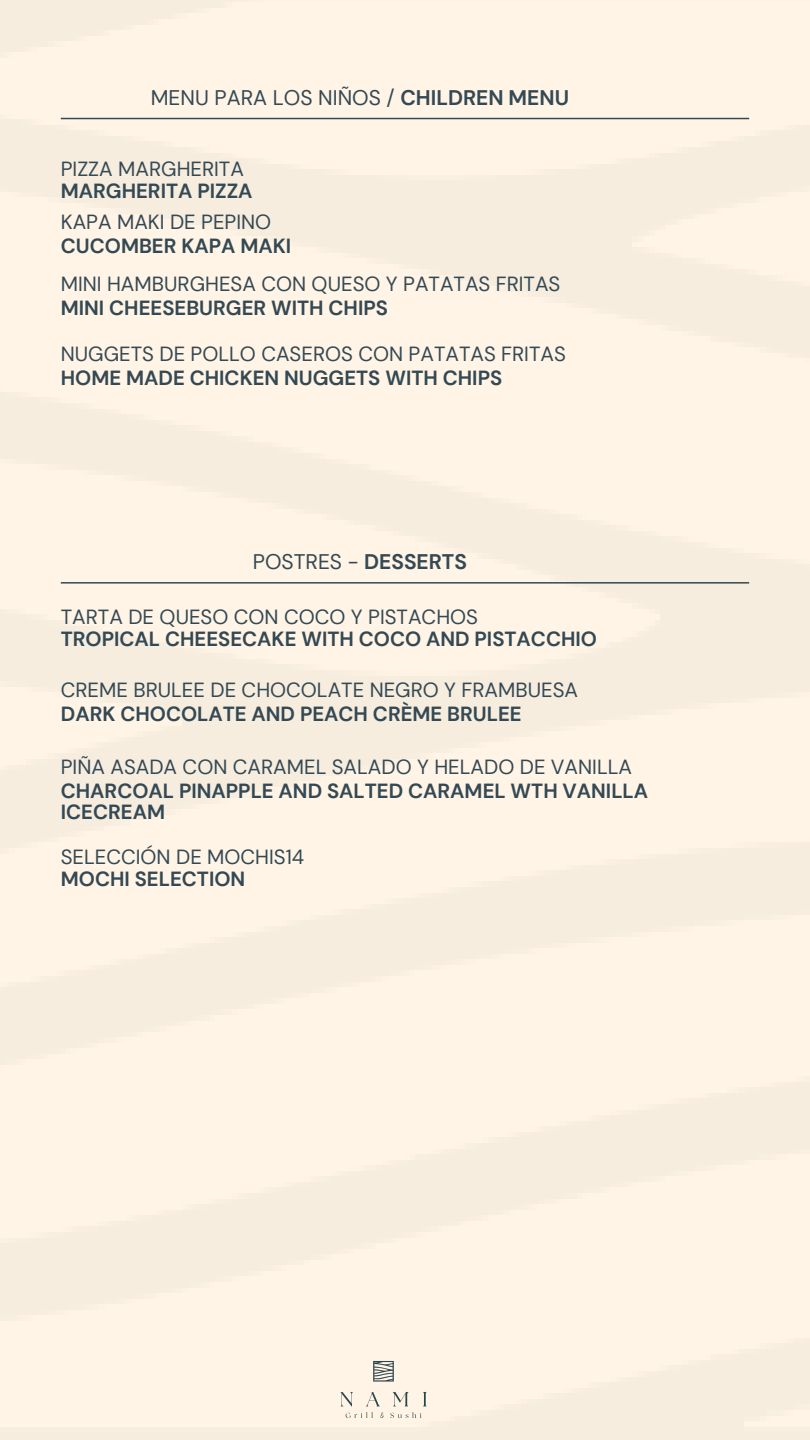
<style>
.page{position:relative;width:810px;height:1440px;background:#fff}
.page>*{position:absolute;margin:0;border:0;box-sizing:border-box;transform-origin:0 0}
.t1{font:21.1px "DM Sans";color:#344954}
.t2{font:20.4px "DM Sans";color:#344954}
.t3{font:700 20.4px/20.9px "DM Sans";color:#344954}
.s1{font-weight:700}
</style>
<div class="page">
<hr style="left:61px;top:118px;width:688px;height:1px;background:#344954">
<hr style="left:61px;top:582px;width:688px;height:2px;background:#344954">
<img style="left:303px;top:1318px;width:160px;height:122px">
<p class="t1" style="left:151px;top:84px;width:420px">MENU PARA LOS NIÑOS / <span class="s1">CHILDREN MENU</span></p>
<p class="t2" style="left:61px;top:156px;width:185px">PIZZA MARGHERITA</p>
<h1 class="t3" style="left:61px;top:181px;width:193px">MARGHERITA PIZZA</h1>
<h1 class="t2" style="left:61px;top:209px;width:212px">KAPA MAKI DE PEPINO</h1>
<p class="t3" style="left:61px;top:236px;width:232px">CUCOMBER KAPA MAKI</p>
<p class="t2" style="left:61px;top:271px;width:501px">MINI HAMBURGHESA CON QUESO Y PATATAS FRITAS</p>
<h1 class="t3" style="left:61px;top:298px;width:329px">MINI CHEESEBURGER WITH CHIPS</h1>
<p class="t2" style="left:61px;top:341px;width:507px">NUGGETS DE POLLO CASEROS CON PATATAS FRITAS</p>
<p class="t3" style="left:61px;top:367px;width:443px">HOME MADE CHICKEN NUGGETS WITH CHIPS</p>
<p class="t1" style="left:253px;top:548px;width:216px">POSTRES - <span class="s1">DESSERTS</span></p>
<h1 class="t2" style="left:61px;top:604px;width:419px">TARTA DE QUESO CON COCO Y PISTACHOS</h1>
<p class="t3" style="left:61px;top:629px;width:538px">TROPICAL CHEESECAKE WITH COCO AND PISTACCHIO</p>
<p class="t2" style="left:61px;top:676px;width:519px">CREME BRULEE DE CHOCOLATE NEGRO Y FRAMBUESA</p>
<h1 class="t3" style="left:61px;top:704px;width:462px">DARK CHOCOLATE AND PEACH CRÈME BRULEE</h1>
<h1 class="t2" style="left:61px;top:754px;width:573px">PIÑA ASADA CON CARAMEL SALADO Y HELADO DE VANILLA</h1>
<p class="t3" style="left:61px;top:781px;width:589px">CHARCOAL PINAPPLE AND SALTED CARAMEL WTH VANILLA<br>ICECREAM</p>
<h1 class="t2" style="left:61px;top:843px;width:245px">SELECCIÓN DE MOCHIS14</h1>
<p class="t3" style="left:61px;top:869px;width:186px">MOCHI SELECTION</p>
</div>
